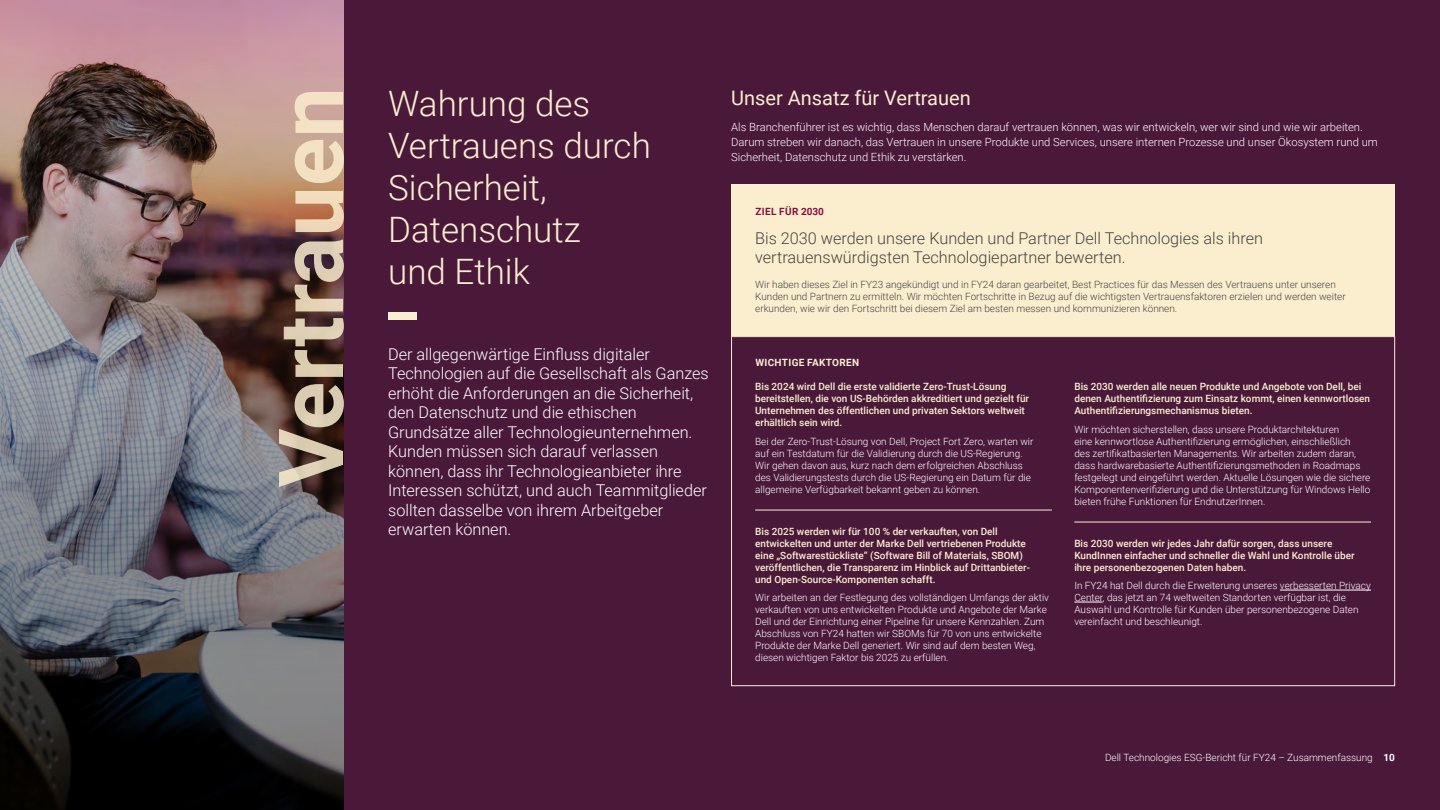
<style>
.page{position:relative;width:1440px;height:810px;background:#4a193a}
.page>*{position:absolute;margin:0;border:0;box-sizing:border-box;transform-origin:0 0}
.t1{font:700 90px "Roboto";color:#fbeece}
.t2{font:300 35px/42px "Roboto";color:#fbeece}
.t3{font:20px "Roboto";color:#fbeece}
.t4{font:300 16.25px/19.5px "Roboto";color:#fff}
.t5{font:300 16.25px/19.5px "Roboto";color:#444}
.t6{font:300 11.25px/15px "Roboto";color:#fff}
.t7{font:300 10px/12px "Roboto";color:#fff}
.t8{font:500 10px/12px "Roboto";color:#fbeece}
.t9{font:300 10px/12px "Roboto";color:#444}
.t10{font:700 10px "Roboto";letter-spacing:.035em;color:#fbeece}
.t11{font:700 10px "Roboto";letter-spacing:.035em;color:#85133f}
.s1{font-weight:700}
</style>
<div class="page">
<img style="left:0;top:0;width:343px;height:810px">
<div style="left:388px;top:312px;width:28px;height:7px;background:#fbeece"></div>
<div style="left:731px;top:184px;width:664px;height:152px;background:#fbeece"></div>
<svg style="left:731px;top:336px;width:664px;height:350px"></svg>
<hr style="left:755px;top:510px;width:297px;height:1px;background:#fbeece">
<hr style="left:1074px;top:522px;width:297px;height:1px;background:#fbeece">
<hr style="left:1280px;top:590px;width:91px;height:1px;background:#fff">
<svg style="left:1074px;top:602px;width:29px;height:1px"></svg>
<h1 class="t1" style="left:248px;top:487px;width:402px;rotate:-90deg">Vertrauen</h1>
<h2 class="t2" style="left:388px;top:82px;width:264px">Wahrung des<br>Vertrauens durch<br>Sicherheit,<br>Datenschutz<br>und Ethik</h2>
<h3 class="t3" style="left:731px;top:84px;width:241px">Unser Ansatz für Vertrauen</h3>
<p class="t6" style="left:731px;top:119px;width:648px">Als Branchenführer ist es wichtig, dass Menschen darauf vertrauen können, was wir entwickeln, wer wir sind und wie wir arbeiten.<br>Darum streben wir danach, das Vertrauen in unsere Produkte und Services, unsere internen Prozesse und unser Ökosystem rund um<br>Sicherheit, Datenschutz und Ethik zu verstärken.</p>
<p class="t11" style="left:755px;top:204px;width:70px">ZIEL FÜR 2030</p>
<h3 class="t5" style="left:755px;top:228px;width:509px">Bis 2030 werden unsere Kunden und Partner Dell Technologies als ihren vertrauenswürdigsten Technologiepartner bewerten.</h3>
<p class="t9" style="left:755px;top:278px;width:592px">Wir haben dieses Ziel in FY23 angekündigt und in FY24 daran gearbeitet, Best Practices für das Messen des Vertrauens unter unseren<br>Kunden und Partnern zu ermitteln. Wir möchten Fortschritte in Bezug auf die wichtigsten Vertrauensfaktoren erzielen und werden weiter erkunden, wie wir den Fortschritt bei diesem Ziel am besten messen und kommunizieren können.</p>
<p class="t4" style="left:388px;top:344px;width:322px">Der allgegenwärtige Einfluss digitaler Technologien auf die Gesellschaft als Ganzes erhöht die Anforderungen an die Sicherheit, den Datenschutz und die ethischen Grundsätze aller Technologieunternehmen.<br>Kunden müssen sich darauf verlassen können, dass ihr Technologieanbieter ihre Interessen schützt, und auch Teammitglieder sollten dasselbe von ihrem Arbeitgeber erwarten können.</p>
<p class="t10" style="left:755px;top:355px;width:105px">WICHTIGE FAKTOREN</p>
<p class="t8" style="left:755px;top:380px;width:276px">Bis 2024 wird Dell die erste validierte Zero-Trust-Lösung bereitstellen, die von US-Behörden akkreditiert und gezielt für Unternehmen des öffentlichen und privaten Sektors weltweit erhältlich sein wird.</p>
<p class="t7" style="left:755px;top:435px;width:280px">Bei der Zero-Trust-Lösung von Dell, Project Fort Zero, warten wir auf ein Testdatum für die Validierung durch die US-Regierung.<br>Wir gehen davon aus, kurz nach dem erfolgreichen Abschluss des Validierungstests durch die US-Regierung ein Datum für die allgemeine Verfügbarkeit bekannt geben zu können.</p>
<p class="t8" style="left:755px;top:525px;width:276px">Bis 2025 werden wir für 100 % der verkauften, von Dell entwickelten und unter der Marke Dell vertriebenen Produkte eine „Softwarestückliste“ (Software Bill of Materials, SBOM) veröffentlichen, die Transparenz im Hinblick auf Drittanbieter&shy;und Open-Source-Komponenten schafft.</p>
<p class="t7" style="left:755px;top:591px;width:295px">Wir arbeiten an der Festlegung des vollständigen Umfangs der aktiv verkauften von uns entwickelten Produkte und Angebote der Marke Dell und der Einrichtung einer Pipeline für unsere Kennzahlen. Zum Abschluss von FY24 hatten wir SBOMs für 70 von uns entwickelte Produkte der Marke Dell generiert. Wir sind auf dem besten Weg, diesen wichtigen Faktor bis 2025 zu erfüllen.</p>
<p class="t8" style="left:1074px;top:380px;width:297px">Bis 2030 werden alle neuen Produkte und Angebote von Dell, bei denen Authentifizierung zum Einsatz kommt, einen kennwortlosen<br>Authentifizierungsmechanismus bieten.</p>
<p class="t7" style="left:1074px;top:423px;width:298px">Wir möchten sicherstellen, dass unsere Produktarchitekturen<br>eine kennwortlose Authentifizierung ermöglichen, einschließlich<br>des zertifikatbasierten Managements. Wir arbeiten zudem daran, dass hardwarebasierte Authentifizierungsmethoden in Roadmaps festgelegt und eingeführt werden. Aktuelle Lösungen wie die sichere Komponentenverifizierung und die Unterstützung für Windows Hello bieten frühe Funktionen für EndnutzerInnen.</p>
<p class="t8" style="left:1074px;top:537px;width:282px">Bis 2030 werden wir jedes Jahr dafür sorgen, dass unsere<br>KundInnen einfacher und schneller die Wahl und Kontrolle über ihre personenbezogenen Daten haben.</p>
<p class="t7" style="left:1074px;top:579px;width:298px">In FY24 hat Dell durch die Erweiterung unseres verbesserten Privacy Center, das jetzt an 74 weltweiten Standorten verfügbar ist, die Auswahl und Kontrolle für Kunden über personenbezogene Daten vereinfacht und beschleunigt.</p>
<p class="t7" style="left:1105px;top:751px;width:291px">Dell Technologies ESG-Bericht für FY24 – Zusammenfassung <span class="s1">10</span></p>
</div>
